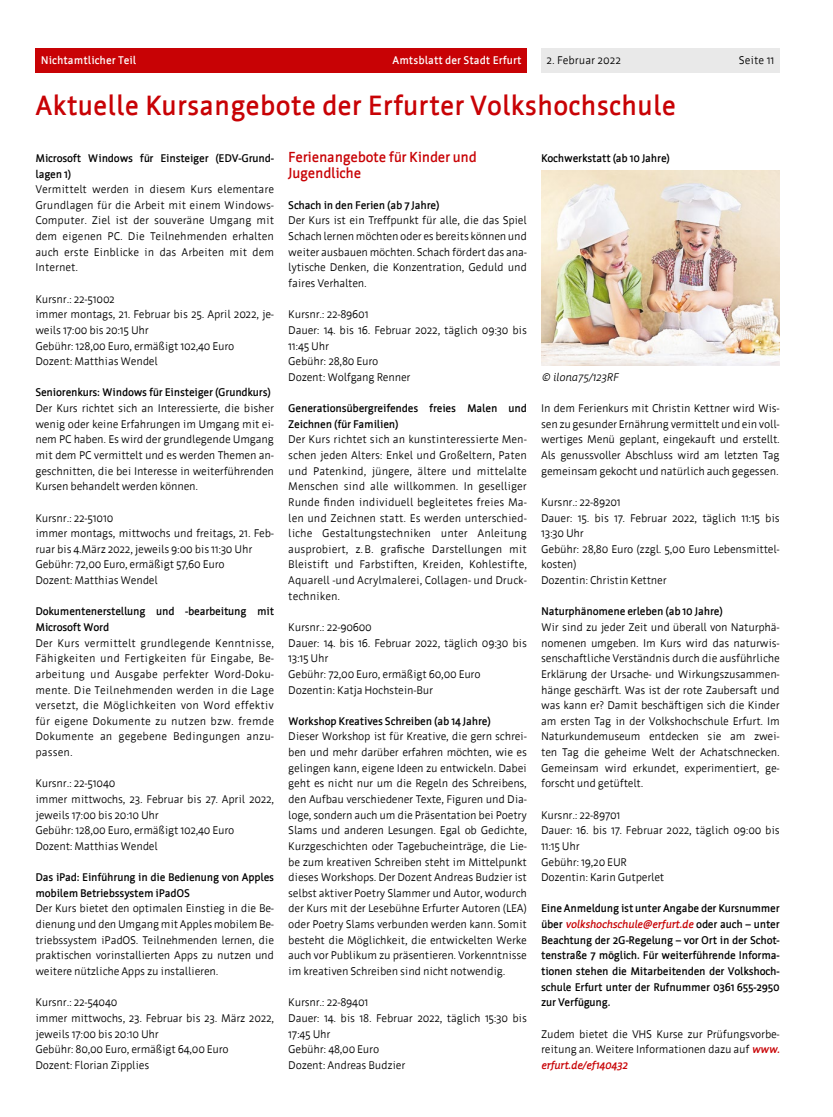
<style>
.page{position:relative;width:833px;height:1117px;background:#fff}
.page>*{position:absolute;margin:0;border:0;box-sizing:border-box;transform-origin:0 0}
.H1-u1{font:700 27.5px "Werk";color:#c80205}
.H2-u4{font:700 14.38px/15.6px "Werk";letter-spacing:-.02em;color:#c80205}
.P-Normal{font:11px/15.6px "Werk";letter-spacing:-.02em;color:#000;text-align:justify}
.P-Normal1{font:11px/15.6px "Werk";letter-spacing:-.02em;color:#000}
.P-zu{font:700 11px/15.6px "Werk";letter-spacing:-.02em;color:#000}
.P-Normal-2{font:700 11px/15.6px "Werk";letter-spacing:-.02em;color:#000;text-align:justify}
.t1{font:700 11px "Werk";color:#fff}
.P-bu{font:italic 11px "Werk";letter-spacing:-.02em;color:#000}
.P-Normal-3{font:11px "Werk";color:#000}
.s1{font-style:italic;color:#c80205}
.s2{font-weight:700;font-style:italic;color:#c80205}
</style>
<div class="page">
<div style="left:541px;top:48px;width:239px;height:25px;background:#e9e9e9"></div>
<div style="left:35px;top:48px;width:492px;height:25px;background:#c80205"></div>
<img style="left:541px;top:170px;width:239px;height:195px">
<p class="t1" style="left:41px;top:55px;width:97px">Nichtamtlicher Teil</p>
<p class="t1" style="left:392px;top:55px;width:131px">Amtsblatt der Stadt Erfurt</p>
<p class="P-Normal-3" style="left:546px;top:54px;width:76px">2. Februar 2022</p>
<p class="P-Normal" style="left:739px;top:53px;width:37px">Seite 11</p>
<h1 class="H1-u1" style="left:35px;top:90px;width:642px">Aktuelle Kursangebote der Erfurter Volkshochschule</h1>
<p class="P-zu" style="left:35px;top:150px;width:240px">Microsoft Windows für Einsteiger (EDV-Grund&shy;lagen 1)</p>
<p class="P-Normal" style="left:35px;top:181px;width:240px">Vermittelt werden in diesem Kurs elementare Grundlagen für die Arbeit mit einem Windows-Computer. Ziel ist der souveräne Umgang mit dem eigenen PC. Die Teilnehmenden erhalten auch erste Einblicke in das Arbeiten mit dem Internet.</p>
<p class="P-Normal1" style="left:35px;top:291px;width:81px">Kursnr.: 22-51002</p>
<p class="P-Normal1" style="left:35px;top:306px;width:240px">immer montags, 21. Februar bis 25. April 2022, je&shy;weils 17:00 bis 20:15 Uhr</p>
<p class="P-Normal1" style="left:35px;top:338px;width:200px">Gebühr: 128,00 Euro, ermäßigt 102,40 Euro</p>
<p class="P-Normal" style="left:35px;top:353px;width:124px">Dozent: Matthias Wendel</p>
<p class="P-zu" style="left:35px;top:385px;width:237px">Seniorenkurs: Windows für Einsteiger (Grundkurs)</p>
<p class="P-Normal" style="left:35px;top:400px;width:240px">Der Kurs richtet sich an Interessierte, die bisher wenig oder keine Erfahrungen im Umgang mit ei&shy;nem PC haben. Es wird der grundlegende Umgang mit dem PC vermittelt und es werden Themen an&shy;geschnitten, die bei Interesse in weiterführenden Kursen behandelt werden können.</p>
<p class="P-Normal1" style="left:35px;top:510px;width:79px">Kursnr.: 22-51010</p>
<p class="P-Normal1" style="left:35px;top:525px;width:240px">immer montags, mittwochs und freitags, 21. Feb&shy;ruar bis 4.März 2022, jeweils 9:00 bis 11:30 Uhr</p>
<p class="P-Normal1" style="left:35px;top:556px;width:191px">Gebühr: 72,00 Euro, ermäßigt 57,60 Euro</p>
<p class="P-Normal" style="left:35px;top:572px;width:124px">Dozent: Matthias Wendel</p>
<p class="P-zu" style="left:35px;top:603px;width:240px">Dokumentenerstellung und -bearbeitung mit<br>Microsoft Word</p>
<p class="P-Normal" style="left:35px;top:635px;width:240px">Der Kurs vermittelt grundlegende Kenntnisse, Fähigkeiten und Fertigkeiten für Eingabe, Be&shy;arbeitung und Ausgabe perfekter Word-Doku&shy;mente. Die Teilnehmenden werden in die Lage versetzt, die Möglichkeiten von Word effektiv für eigene Dokumente zu nutzen bzw. fremde Dokumente an gegebene Bedingungen anzu&shy;passen.</p>
<p class="P-Normal1" style="left:35px;top:775px;width:81px">Kursnr.: 22-51040</p>
<p class="P-Normal1" style="left:35px;top:791px;width:240px">immer mittwochs, 23. Februar bis 27. April 2022, jeweils 17:00 bis 20:10 Uhr</p>
<p class="P-Normal1" style="left:35px;top:822px;width:200px">Gebühr: 128,00 Euro, ermäßigt 102,40 Euro</p>
<p class="P-Normal" style="left:35px;top:838px;width:124px">Dozent: Matthias Wendel</p>
<p class="P-zu" style="left:35px;top:869px;width:240px">Das iPad: Einführung in die Bedienung von Apples mobilem Betriebssystem iPadOS</p>
<p class="P-Normal" style="left:35px;top:900px;width:240px">Der Kurs bietet den optimalen Einstieg in die Be&shy;dienung und den Umgang mit Apples mobilem Be&shy;triebssystem iPadOS. Teilnehmenden lernen, die praktischen vorinstallierten Apps zu nutzen und weitere nützliche Apps zu installieren.</p>
<p class="P-Normal1" style="left:35px;top:994px;width:83px">Kursnr.: 22-54040</p>
<p class="P-Normal1" style="left:35px;top:1010px;width:240px">immer mittwochs, 23. Februar bis 23. März 2022, jeweils 17:00 bis 20:10 Uhr</p>
<p class="P-Normal1" style="left:35px;top:1041px;width:195px">Gebühr: 80,00 Euro, ermäßigt 64,00 Euro</p>
<p class="P-Normal" style="left:35px;top:1056px;width:115px">Dozent: Florian Zipplies</p>
<h2 class="H2-u4" style="left:288px;top:149px;width:190px">Ferienangebote für Kinder und<br>Jugendliche</h2>
<p class="P-zu" style="left:288px;top:197px;width:153px">Schach in den Ferien (ab 7 Jahre)</p>
<p class="P-Normal" style="left:288px;top:213px;width:240px">Der Kurs ist ein Treffpunkt für alle, die das Spiel Schach lernen möchten oder es bereits können und weiter ausbauen möchten. Schach fördert das ana&shy;lytische Denken, die Konzentration, Geduld und faires Verhalten.</p>
<p class="P-Normal1" style="left:288px;top:306px;width:82px">Kursnr.: 22-89601</p>
<p class="P-Normal1" style="left:288px;top:322px;width:240px">Dauer: 14. bis 16. Februar 2022, täglich 09:30 bis<br>11:45 Uhr</p>
<p class="P-Normal1" style="left:288px;top:353px;width:92px">Gebühr: 28,80 Euro</p>
<p class="P-Normal" style="left:288px;top:369px;width:124px">Dozent: Wolfgang Renner</p>
<p class="P-zu" style="left:288px;top:400px;width:240px">Generationsübergreifendes freies Malen und<br>Zeichnen (für Familien)</p>
<p class="P-Normal" style="left:288px;top:431px;width:240px">Der Kurs richtet sich an kunstinteressierte Men&shy;schen jeden Alters: Enkel und Großeltern, Paten und Patenkind, jüngere, ältere und mittelalte Menschen sind alle willkommen. In geselliger Runde finden individuell begleitetes freies Ma&shy;len und Zeichnen statt. Es werden unterschied&shy;liche Gestaltungstechniken unter Anleitung ausprobiert, z.B. grafische Darstellungen mit Bleistift und Farbstiften, Kreiden, Kohlestifte, Aquarell -und Acrylmalerei, Collagen- und Druck&shy;techniken.</p>
<p class="P-Normal1" style="left:288px;top:619px;width:85px">Kursnr.: 22-90600</p>
<p class="P-Normal1" style="left:288px;top:635px;width:240px">Dauer: 14. bis 16. Februar 2022, täglich 09:30 bis<br>13:15 Uhr</p>
<p class="P-Normal1" style="left:288px;top:666px;width:194px">Gebühr: 72,00 Euro, ermäßigt 60,00 Euro</p>
<p class="P-Normal" style="left:288px;top:681px;width:146px">Dozentin: Katja Hochstein-Bur</p>
<p class="P-zu" style="left:288px;top:713px;width:204px">Workshop Kreatives Schreiben (ab 14 Jahre)</p>
<p class="P-Normal" style="left:288px;top:728px;width:240px">Dieser Workshop ist für Kreative, die gern schrei&shy;ben und mehr darüber erfahren möchten, wie es gelingen kann, eigene Ideen zu entwickeln. Dabei geht es nicht nur um die Regeln des Schreibens, den Aufbau verschiedener Texte, Figuren und Dia&shy;loge, sondern auch um die Präsentation bei Poetry Slams und anderen Lesungen. Egal ob Gedichte, Kurzgeschichten oder Tagebucheinträge, die Lie&shy;be zum kreativen Schreiben steht im Mittelpunkt dieses Workshops. Der Dozent Andreas Budzier ist selbst aktiver Poetry Slammer und Autor, wodurch der Kurs mit der Lesebühne Erfurter Autoren (LEA) oder Poetry Slams verbunden werden kann. Somit besteht die Möglichkeit, die entwickelten Werke auch vor Publikum zu präsentieren. Vorkenntnisse im kreativen Schreiben sind nicht notwendig.</p>
<p class="P-Normal1" style="left:288px;top:994px;width:82px">Kursnr.: 22-89401</p>
<p class="P-Normal1" style="left:288px;top:1010px;width:240px">Dauer: 14. bis 18. Februar 2022, täglich 15:30 bis<br>17:45 Uhr</p>
<p class="P-Normal1" style="left:288px;top:1041px;width:92px">Gebühr: 48,00 Euro</p>
<p class="P-Normal" style="left:288px;top:1056px;width:119px">Dozent: Andreas Budzier</p>
<p class="P-zu" style="left:541px;top:150px;width:130px">Kochwerkstatt (ab 10 Jahre)</p>
<p class="P-bu" style="left:541px;top:370px;width:79px">© ilona75/123RF</p>
<p class="P-Normal" style="left:541px;top:400px;width:240px">In dem Ferienkurs mit Christin Kettner wird Wis&shy;sen zu gesunder Ernährung vermittelt und ein voll&shy;wertiges Menü geplant, eingekauft und erstellt.<br>Als genussvoller Abschluss wird am letzten Tag gemeinsam gekocht und natürlich auch gegessen.</p>
<p class="P-Normal1" style="left:541px;top:494px;width:81px">Kursnr.: 22-89201</p>
<p class="P-Normal1" style="left:541px;top:510px;width:240px">Dauer: 15. bis 17. Februar 2022, täglich 11:15 bis<br>13:30 Uhr</p>
<p class="P-Normal1" style="left:541px;top:541px;width:240px">Gebühr: 28,80 Euro (zzgl. 5,00 Euro Lebensmittel&shy;kosten)</p>
<p class="P-Normal" style="left:541px;top:572px;width:127px">Dozentin: Christin Kettner</p>
<p class="P-zu" style="left:541px;top:603px;width:183px">Naturphänomene erleben (ab 10 Jahre)</p>
<p class="P-Normal" style="left:541px;top:619px;width:240px">Wir sind zu jeder Zeit und überall von Naturphä&shy;nomenen umgeben. Im Kurs wird das naturwis&shy;senschaftliche Verständnis durch die ausführliche Erklärung der Ursache- und Wirkungszusammen&shy;hänge geschärft. Was ist der rote Zaubersaft und was kann er? Damit beschäftigen sich die Kinder am ersten Tag in der Volkshochschule Erfurt. Im Naturkundemuseum entdecken sie am zwei&shy;ten Tag die geheime Welt der Achatschnecken.<br>Gemeinsam wird erkundet, experimentiert, ge&shy;forscht und getüftelt.</p>
<p class="P-Normal1" style="left:541px;top:806px;width:81px">Kursnr.: 22-89701</p>
<p class="P-Normal1" style="left:541px;top:822px;width:240px">Dauer: 16. bis 17. Februar 2022, täglich 09:00 bis<br>11:15 Uhr</p>
<p class="P-Normal1" style="left:541px;top:853px;width:87px">Gebühr: 19,20 EUR</p>
<p class="P-Normal" style="left:541px;top:869px;width:125px">Dozentin: Karin Gutperlet</p>
<p class="P-Normal-2" style="left:541px;top:900px;width:240px">Eine Anmeldung ist unter Angabe der Kursnummer über <span class="s1">volkshochschule@erfurt.de</span> oder auch – unter Beachtung der 2G-Regelung – vor Ort in der Schot&shy;tenstraße 7 möglich. Für weiterführende Informa&shy;tionen stehen die Mitarbeitenden der Volkshoch&shy;schule Erfurt unter der Rufnummer 0361 655-2950 zur Verfügung.</p>
<p class="P-Normal" style="left:541px;top:1025px;width:240px">Zudem bietet die VHS Kurse zur Prüfungsvorbe&shy;reitung an. Weitere Informationen dazu auf <span class="s2">www. erfurt.de/ef140432</span></p>
</div>
